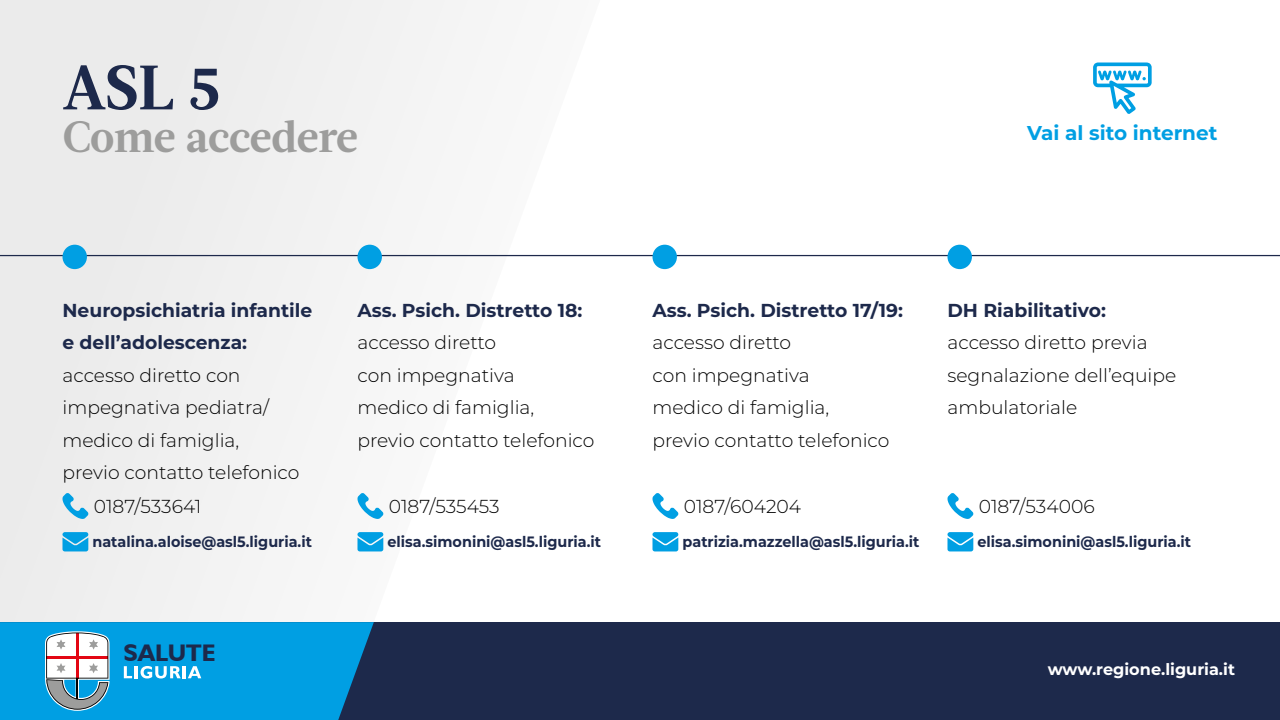
<style>
.page{position:relative;width:1280px;height:720px;background:#fff}
.page>*{position:absolute;margin:0;border:0;box-sizing:border-box;transform-origin:0 0}
.t1{font:700 62.5px "Acta";color:#1d294b}
.t2{font:700 43.75px "Acta";letter-spacing:-.015em;color:#9d9d9c}
.t3{font:700 24px "Humanist 521 BT";color:#1d294b}
.t4{font:700 20px "Montserrat";color:#009fe3}
.t5{font:300 18.75px/32.5px "Montserrat";color:#000}
.t6{font:700 18.75px/32.5px "Montserrat";color:#1d294b}
.t7{font:700 16.12px "Montserrat";color:#fff}
.t8{font:700 15px "Montserrat";color:#1d294b;scale:.96 1}
</style>
<div class="page">
<svg style="left:0;top:0;width:600px;height:622px;fill:#f2f2f2"></svg>
<div style="left:0;top:622px;width:1280px;height:98px;background:#1d294b"></div>
<svg style="left:0;top:622px;width:374px;height:98px;background:#1c9ed8"></svg>
<svg style="left:1093px;top:62px;width:59px;height:52px"></svg>
<hr style="left:0;top:255px;width:1280px;height:1px;background:#1d294b">
<div style="left:62px;top:245px;width:25px;height:24px;background:#009fe3;border-radius:50%"></div>
<div style="left:357px;top:245px;width:25px;height:24px;background:#009fe3;border-radius:50%"></div>
<div style="left:652px;top:245px;width:25px;height:24px;background:#009fe3;border-radius:50%"></div>
<div style="left:947px;top:245px;width:25px;height:24px;background:#009fe3;border-radius:50%"></div>
<svg style="left:62px;top:493px;width:27px;height:26px"></svg>
<svg style="left:62px;top:532px;width:27px;height:19px"></svg>
<svg style="left:357px;top:493px;width:27px;height:26px"></svg>
<svg style="left:358px;top:532px;width:26px;height:19px"></svg>
<svg style="left:652px;top:493px;width:27px;height:26px"></svg>
<svg style="left:652px;top:532px;width:27px;height:19px"></svg>
<svg style="left:947px;top:493px;width:27px;height:26px"></svg>
<svg style="left:948px;top:532px;width:26px;height:19px"></svg>
<h1 class="t1" style="left:62px;top:51px;width:160px">ASL 5</h1>
<h2 class="t2" style="left:62px;top:111px;width:297px">Come accedere</h2>
<p class="t4" style="left:1027px;top:119px;width:192px">Vai al sito internet</p>
<p class="t6" style="left:62px;top:293px;width:251px">Neuropsichiatria infantile e dell’adolescenza:</p>
<p class="t5" style="left:62px;top:358px;width:180px">accesso diretto con</p>
<p class="t5" style="left:62px;top:391px;width:208px">impegnativa pediatra/</p>
<p class="t5" style="left:62px;top:423px;width:178px">medico di famiglia,</p>
<p class="t5" style="left:62px;top:456px;width:239px">previo contatto telefonico</p>
<p class="t5" style="left:94px;top:490px;width:109px">0187/533641</p>
<p class="t8" style="left:92px;top:531px;width:230px">natalina.aloise@asl5.liguria.it</p>
<p class="t3" style="left:124px;top:638px;width:93px">SALUTE</p>
<p class="t6" style="left:358px;top:293px;width:226px">Ass. Psich. Distretto 18:</p>
<p class="t5" style="left:358px;top:326px;width:239px">accesso diretto<br>con impegnativa<br>medico di famiglia, previo contatto telefonico</p>
<p class="t5" style="left:389px;top:490px;width:112px">0187/535453</p>
<p class="t8" style="left:387px;top:531px;width:224px">elisa.simonini@asl5.liguria.it</p>
<p class="t6" style="left:652px;top:293px;width:252px">Ass. Psich. Distretto 17/19:</p>
<p class="t5" style="left:652px;top:326px;width:239px">accesso diretto<br>con impegnativa<br>medico di famiglia, previo contatto telefonico</p>
<p class="t5" style="left:684px;top:490px;width:119px">0187/604204</p>
<p class="t8" style="left:683px;top:531px;width:248px">patrizia.mazzella@asl5.liguria.it</p>
<p class="t6" style="left:948px;top:293px;width:160px">DH Riabilitativo:</p>
<p class="t5" style="left:948px;top:326px;width:230px">accesso diretto previa segnalazione dell’equipe ambulatoriale</p>
<p class="t5" style="left:979px;top:490px;width:117px">0187/534006</p>
<p class="t8" style="left:977px;top:531px;width:224px">elisa.simonini@asl5.liguria.it</p>
<p class="t7" style="left:1048px;top:658px;width:189px">www.regione.liguria.it</p>
</div>
